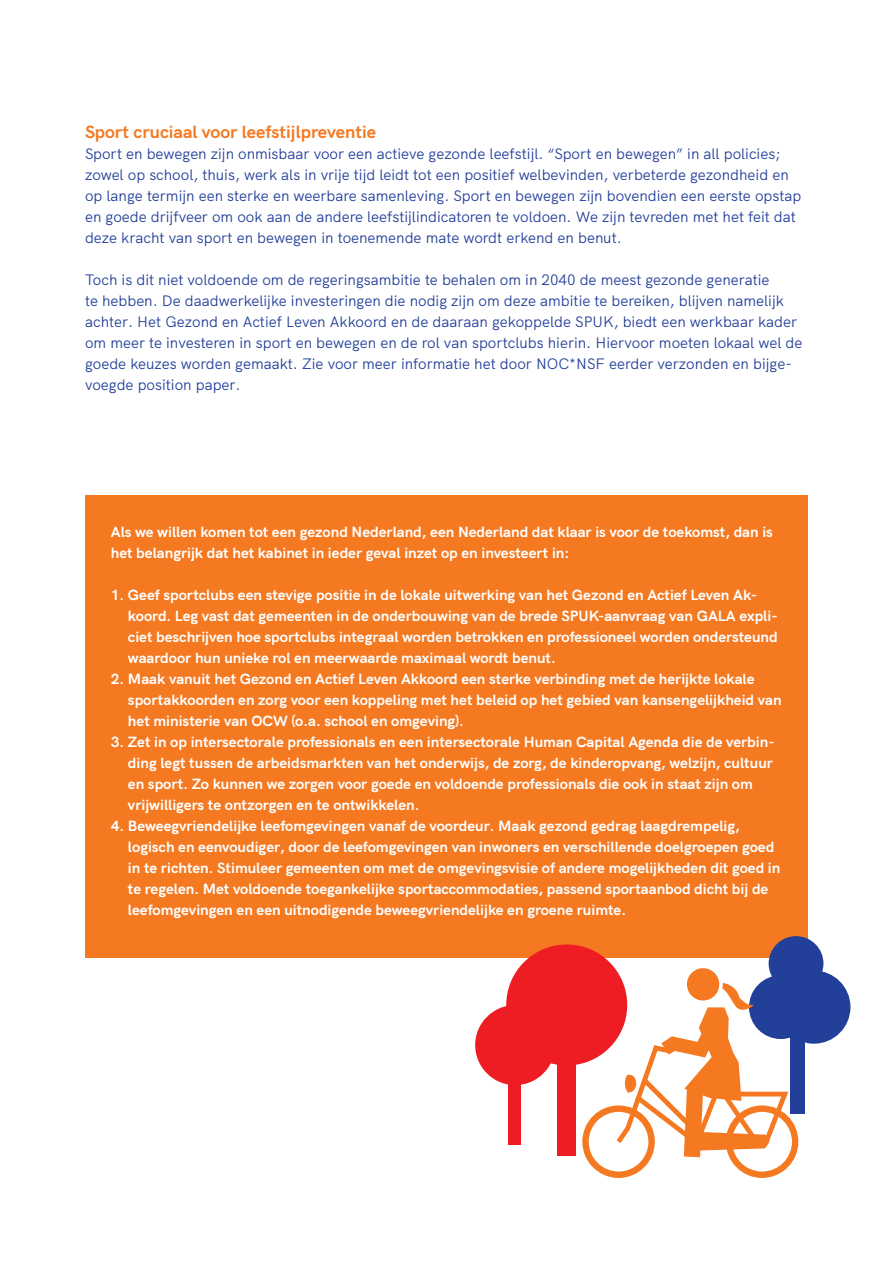
<style>
.page{position:relative;width:893px;height:1263px;background:#fff}
.page>*{position:absolute;margin:0;border:0;box-sizing:border-box;transform-origin:0 0}
.t1{font:700 18px "HK Grotesk";color:#f47921}
.t2{font:700 15px/21px "HK Grotesk";color:#fff}
.t3{font:15px/21px "HK Grotesk";color:#223f99}
</style>
<div class="page">
<div style="left:85px;top:495px;width:723px;height:462px;background:#f47921"></div>
<div style="left:506px;top:944px;width:121px;height:121px;background:#ee1d23;border-radius:50%"></div>
<div style="left:557px;top:1018px;width:18px;height:137px;background:#ee1d23"></div>
<div style="left:475px;top:1005px;width:80px;height:80px;background:#ee1d23;border-radius:50%"></div>
<div style="left:509px;top:1054px;width:12px;height:90px;background:#ee1d23"></div>
<div style="left:777px;top:970px;width:73px;height:74px;background:#223f99;border-radius:50%"></div>
<div style="left:769px;top:936px;width:54px;height:55px;background:#223f99;border-radius:50%"></div>
<div style="left:790px;top:1006px;width:15px;height:108px;background:#223f99"></div>
<svg style="left:579px;top:966px;width:220px;height:212px"></svg>
<p class="t1" style="left:85px;top:118px;width:293px">Sport cruciaal voor leefstijlpreventie</p>
<p class="t3" style="left:85px;top:142px;width:718px">Sport en bewegen zijn onmisbaar voor een actieve gezonde leefstijl. “Sport en bewegen” in all policies; zowel op school, thuis, werk als in vrije tijd leidt tot een positief welbevinden, verbeterde gezondheid en op lange termijn een sterke en weerbare samenleving. Sport en bewegen zijn bovendien een eerste opstap en goede drijfveer om ook aan de andere leefstijlindicatoren te voldoen. We zijn tevreden met het feit dat deze kracht van sport en bewegen in toenemende mate wordt erkend en benut.</p>
<p class="t3" style="left:85px;top:268px;width:719px">Toch is dit niet voldoende om de regeringsambitie te behalen om in 2040 de meest gezonde generatie<br>te hebben. De daadwerkelijke investeringen die nodig zijn om deze ambitie te bereiken, blijven namelijk achter. Het Gezond en Actief Leven Akkoord en de daaraan gekoppelde SPUK, biedt een werkbaar kader om meer te investeren in sport en bewegen en de rol van sportclubs hierin. Hiervoor moeten lokaal wel de goede keuzes worden gemaakt. Zie voor meer informatie het door NOC*NSF eerder verzonden en bijge&shy;voegde position paper.</p>
<p class="t2" style="left:111px;top:520px;width:664px">Als we willen komen tot een gezond Nederland, een Nederland dat klaar is voor de toekomst, dan is het belangrijk dat het kabinet in ieder geval inzet op en investeert in:</p>
<p class="t2" style="left:128px;top:583px;width:651px;text-indent:-17px">1. Geef sportclubs een stevige positie in de lokale uitwerking van het Gezond en Actief Leven Ak&shy;koord. Leg vast dat gemeenten in de onderbouwing van de brede SPUK-aanvraag van GALA expli&shy;ciet beschrijven hoe sportclubs integraal worden betrokken en professioneel worden ondersteund waardoor hun unieke rol en meerwaarde maximaal wordt benut.</p>
<p class="t2" style="left:128px;top:667px;width:655px;text-indent:-17px">2. Maak vanuit het Gezond en Actief Leven Akkoord een sterke verbinding met de herijkte lokale sportakkoorden en zorg voor een koppeling met het beleid op het gebied van kansengelijkheid van het ministerie van OCW (o.a. school en omgeving).</p>
<p class="t2" style="left:128px;top:730px;width:648px;text-indent:-17px">3. Zet in op intersectorale professionals en een intersectorale Human Capital Agenda die de verbin&shy;ding legt tussen de arbeidsmarkten van het onderwijs, de zorg, de kinderopvang, welzijn, cultuur en sport. Zo kunnen we zorgen voor goede en voldoende professionals die ook in staat zijn om vrijwilligers te ontzorgen en te ontwikkelen.</p>
<p class="t2" style="left:128px;top:814px;width:654px;text-indent:-17px">4. Beweegvriendelijke leefomgevingen vanaf de voordeur. Maak gezond gedrag laagdrempelig, logisch en eenvoudiger, door de leefomgevingen van inwoners en verschillende doelgroepen goed in te richten. Stimuleer gemeenten om met de omgevingsvisie of andere mogelijkheden dit goed in te regelen. Met voldoende toegankelijke sportaccommodaties, passend sportaanbod dicht bij de leefomgevingen en een uitnodigende beweegvriendelijke en groene ruimte.</p>
</div>
